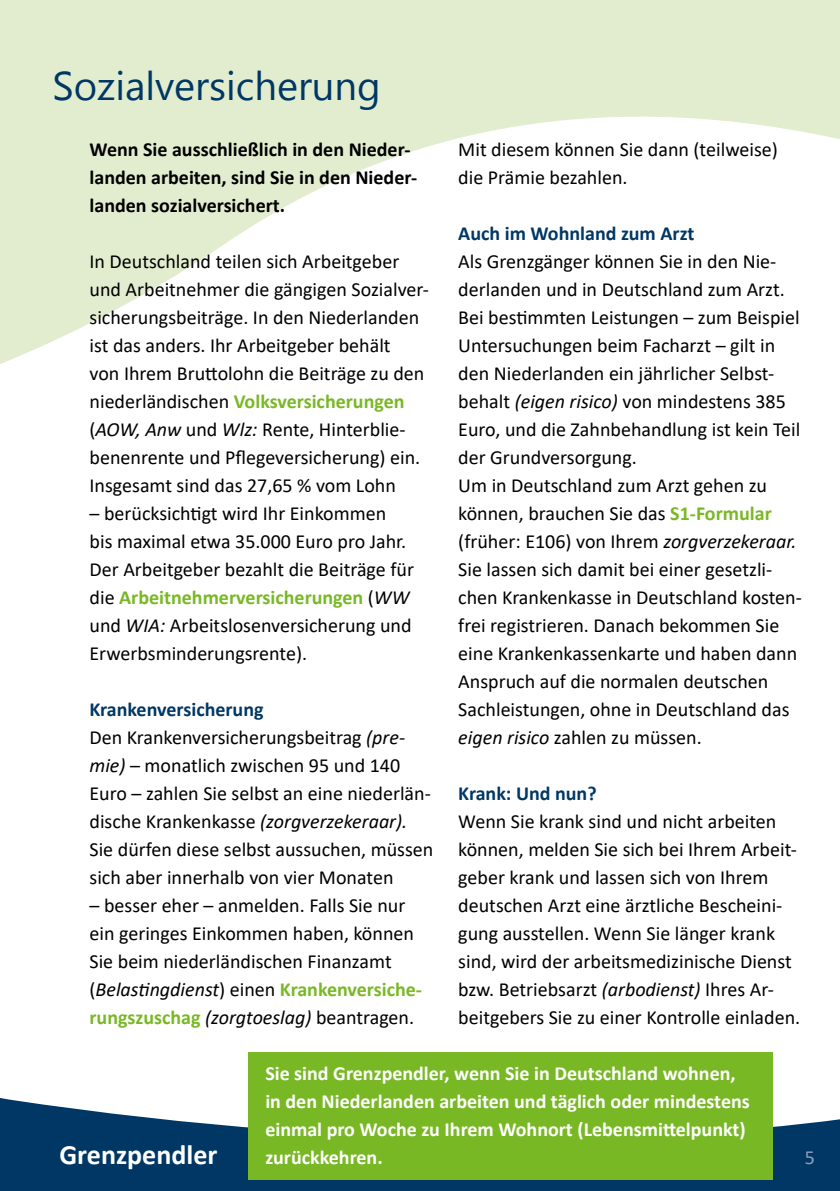
<style>
.page{position:relative;width:840px;height:1191px;background:#fff}
.page>*{position:absolute;margin:0;border:0;box-sizing:border-box;transform-origin:0 0}
.t1{font:40px "Segoe UI Symbol";color:#003764}
.t2{font:700 28px "Calibri";color:#fff}
.t3{font:20px/28px "Calibri";color:#000}
.t4{font:700 20px/28px "Calibri";color:#fff}
.t5{font:700 20px/28px "Calibri";color:#000}
.t6{font:700 20px "Calibri";color:#003764}
.t7{font:20px "Calibri";color:#8d9ebb}
.s1{font-style:italic}
.s2{font-weight:700;color:#79b825}
.s3{font-weight:700;color:#003764}
</style>
<div class="page">
<svg style="left:0;top:0;width:839px;height:364px"></svg>
<svg style="left:0;top:1052px;width:839px;height:139px"></svg>
<div style="left:248px;top:1052px;width:524px;height:127px;background:#79b825"></div>
<svg style="left:55px;top:72px;width:17px;height:28px"></svg>
<svg style="left:98px;top:71px;width:44px;height:29px"></svg>
<svg style="left:176px;top:80px;width:32px;height:20px"></svg>
<div style="left:229px;top:70px;width:148px;height:39px;background:#e2edcf"></div>
<h1 class="t1" style="left:74px;top:63px;width:154px">□ ●❖▲</h1>
<p class="t5" style="left:89px;top:135px;width:329px">Wenn Sie ausschließlich in den Nieder&shy;landen arbeiten, sind Sie in den Nieder&shy;landen sozialversichert.</p>
<p class="t3" style="left:458px;top:135px;width:321px">Mit diesem können Sie dann (teilweise) die Prämie bezahlen.</p>
<p class="t6" style="left:458px;top:219px;width:237px">Auch im Wohnland zum Arzt</p>
<p class="t3" style="left:458px;top:247px;width:345px">Als Grenzgänger können Sie in den Nie&shy;derlanden und in Deutschland zum Arzt.<br>Bei bestimmten Leistungen – zum Beispiel Untersuchungen beim Facharzt – gilt in den Niederlanden ein jährlicher Selbst&shy;behalt <span class="s1">(eigen risico)</span> von mindestens 385<br>Euro, und die Zahnbehandlung ist kein Teil der Grundversorgung.<br>Um in Deutschland zum Arzt gehen zu können, brauchen Sie das <span class="s2">S1-Formular </span>(früher: E106) von Ihrem <span class="s1">zorgverzekeraar.<br></span>Sie lassen sich damit bei einer gesetzli&shy;chen Krankenkasse in Deutschland kosten&shy;frei registrieren. Danach bekommen Sie eine Krankenkassenkarte und haben dann Anspruch auf die normalen deutschen Sachleistungen, ohne in Deutschland das <span class="s1">eigen risico</span> zahlen zu müssen.</p>
<p class="t6" style="left:458px;top:779px;width:140px">Krank: Und nun?</p>
<p class="t3" style="left:458px;top:807px;width:343px">Wenn Sie krank sind und nicht arbeiten können, melden Sie sich bei Ihrem Arbeit&shy;geber krank und lassen sich von Ihrem deutschen Arzt eine ärztliche Bescheini&shy;gung ausstellen. Wenn Sie länger krank sind, wird der arbeitsmedizinische Dienst bzw. Betriebsarzt <span class="s1">(arbodienst)</span> Ihres Ar&shy;beitgebers Sie zu einer Kontrolle einladen.</p>
<p class="t4" style="left:265px;top:1059px;width:485px">Sie sind Grenzpendler, wenn Sie in Deutschland wohnen, in den Niederlanden arbeiten und täglich oder mindestens einmal pro Woche zu Ihrem Wohnort (Lebensmittelpunkt)</p>
<p class="t3" style="left:89px;top:247px;width:341px">In Deutschland teilen sich Arbeitgeber und Arbeitnehmer die gängigen Sozialver&shy;sicherungsbeiträge. In den Niederlanden ist das anders. Ihr Arbeitgeber behält<br>von Ihrem Bruttolohn die Beiträge zu den niederländischen <span class="s2">Volksversicherungen </span>(<span class="s1">AOW, Anw</span> und <span class="s1">Wlz:</span> Rente, Hinterblie&shy;benenrente und Pflegeversicherung) ein.<br>Insgesamt sind das 27,65 % vom Lohn</p>
<p class="t3" style="left:89px;top:499px;width:326px">– berücksichtigt wird Ihr Einkommen bis maximal etwa 35.000 Euro pro Jahr.<br>Der Arbeitgeber bezahlt die Beiträge für die <span class="s2">Arbeitnehmerversicherungen</span> (<span class="s1">WW </span>und <span class="s1">WIA:</span> Arbeitslosenversicherung und Erwerbsminderungsrente).</p>
<p class="t3" style="left:89px;top:695px;width:345px"><span class="s3">Krankenversicherung<br></span>Den Krankenversicherungsbeitrag <span class="s1">(pre&shy;mie)</span> – monatlich zwischen 95 und 140<br>Euro – zahlen Sie selbst an eine niederlän&shy;dische Krankenkasse <span class="s1">(zorgverzekeraar).<br></span>Sie dürfen diese selbst aussuchen, müssen sich aber innerhalb von vier Monaten</p>
<p class="t3" style="left:89px;top:891px;width:334px">– besser eher – anmelden. Falls Sie nur ein geringes Einkommen haben, können Sie beim niederländischen Finanzamt (<span class="s1">Belastingdienst</span>) einen <span class="s2">Krankenversiche&shy;rungszuschag</span> <span class="s1">(zorgtoeslag)</span> beantragen.</p>
<h2 class="t2" style="left:59px;top:1135px;width:159px">Grenzpendler</h2>
<p class="t4" style="left:265px;top:1143px;width:119px">zurückkehren.</p>
<p class="t7" style="left:804px;top:1143px;width:12px">5</p>
</div>
